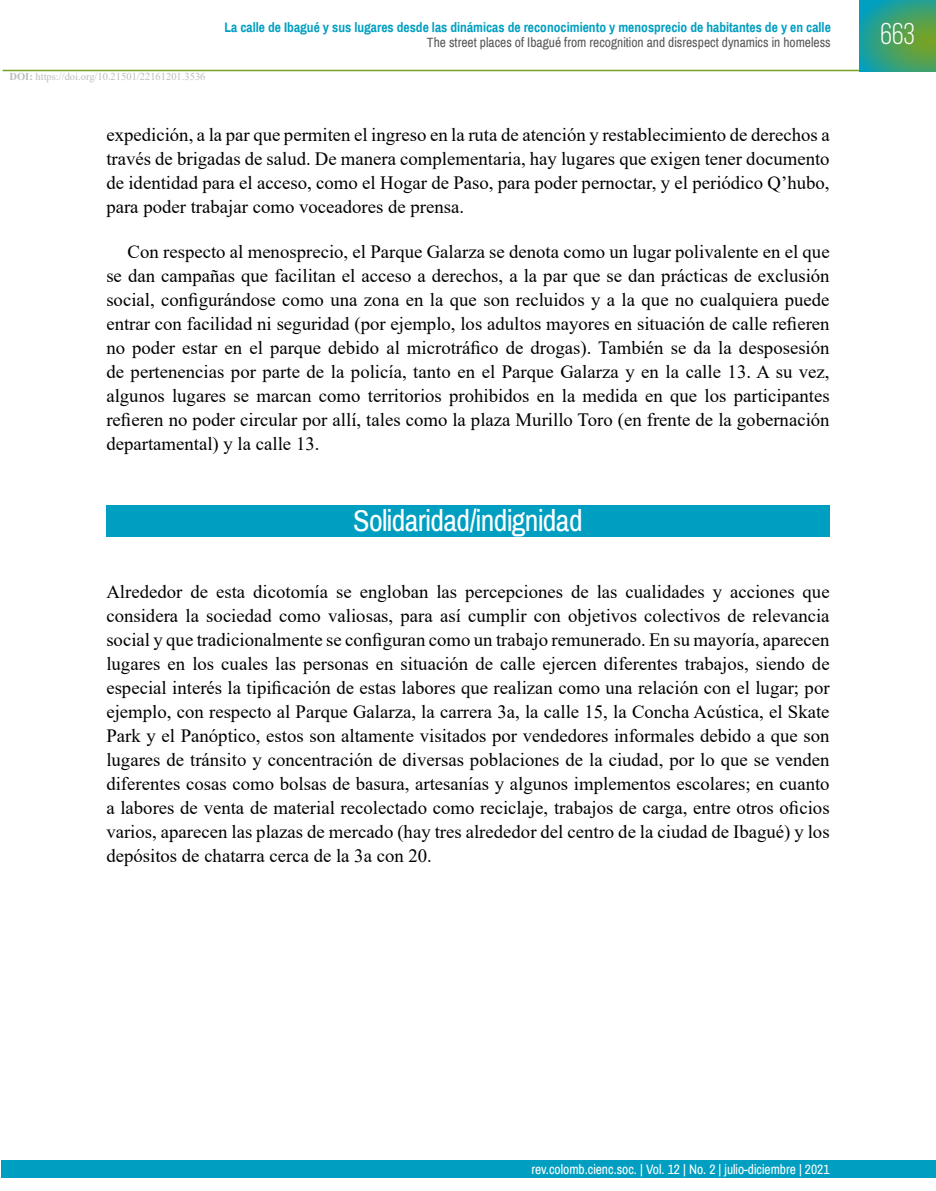
<style>
.page{position:relative;width:936px;height:1191px;background:#fff}
.page>*{position:absolute;margin:0;border:0;box-sizing:border-box;transform-origin:0 0}
.t1{font:30px "Archivo Narrow";letter-spacing:-.02em;color:#fff}
.t2{font:30px "Bebas Neue";color:#fff}
.t3{font:18.75px/24px "Times New Roman";color:#000;text-align:justify}
.t4{font:700 13.5px "Archivo Narrow";color:#009fc1}
.t5{font:13.5px "Archivo Narrow";color:#58585a}
.t6{font:13.5px "Archivo Narrow";color:#fff}
.t7{font:10.5px "Times New Roman";color:#bbbdbe}
.s1{font-weight:700}
</style>
<div class="page">
<div style="left:2px;top:1160px;width:933px;height:18px;background:#009fc1"></div>
<hr style="left:3px;top:70px;width:856px;height:1px;background:#77a225">
<svg style="left:859px;top:0;width:76px;height:71px;background:#3ba073"></svg>
<div style="left:106px;top:505px;width:723px;height:31px;background:#009fc1"></div>
<p class="t7" style="left:10px;top:69px;width:197px"><span class="s1">DOI:</span> https://doi.org/10.21501/22161201.3536</p>
<p class="t4" style="left:224px;top:19px;width:608px">La calle de Ibagué y sus lugares desde las dinámicas de reconocimiento y menosprecio de habitantes de y en calle</p>
<p class="t5" style="left:427px;top:34px;width:405px">The street places of Ibagué from recognition and disrespect dynamics in homeless</p>
<p class="t3" style="left:106px;top:122px;width:724px">expedición, a la par que permiten el ingreso en la ruta de atención y restablecimiento de derechos a través de brigadas de salud. De manera complementaria, hay lugares que exigen tener documento de identidad para el acceso, como el Hogar de Paso, para poder pernoctar, y el periódico Q’hubo, para poder trabajar como voceadores de prensa.</p>
<p class="t3" style="left:106px;top:239px;width:724px;text-indent:21px">Con respecto al menosprecio, el Parque Galarza se denota como un lugar polivalente en el que se dan campañas que facilitan el acceso a derechos, a la par que se dan prácticas de exclusión social, configurándose como una zona en la que son recluidos y a la que no cualquiera puede entrar con facilidad ni seguridad (por ejemplo, los adultos mayores en situación de calle refieren no poder estar en el parque debido al microtráfico de drogas). También se da la desposesión de pertenencias por parte de la policía, tanto en el Parque Galarza y en la calle 13. A su vez, algunos lugares se marcan como territorios prohibidos en la medida en que los participantes refieren no poder circular por allí, tales como la plaza Murillo Toro (en frente de la gobernación departamental) y la calle 13.</p>
<h1 class="t1" style="left:353px;top:502px;width:231px">Solidaridad/indignidad</h1>
<p class="t3" style="left:106px;top:578px;width:724px">Alrededor de esta dicotomía se engloban las percepciones de las cualidades y acciones que considera la sociedad como valiosas, para así cumplir con objetivos colectivos de relevancia social y que tradicionalmente se configuran como un trabajo remunerado. En su mayoría, aparecen lugares en los cuales las personas en situación de calle ejercen diferentes trabajos, siendo de especial interés la tipificación de estas labores que realizan como una relación con el lugar; por ejemplo, con respecto al Parque Galarza, la carrera 3a, la calle 15, la Concha Acústica, el Skate Park y el Panóptico, estos son altamente visitados por vendedores informales debido a que son lugares de tránsito y concentración de diversas poblaciones de la ciudad, por lo que se venden diferentes cosas como bolsas de basura, artesanías y algunos implementos escolares; en cuanto a labores de venta de material recolectado como reciclaje, trabajos de carga, entre otros oficios varios, aparecen las plazas de mercado (hay tres alrededor del centro de la ciudad de Ibagué) y los depósitos de chatarra cerca de la 3a con 20.</p>
<h1 class="t2" style="left:880px;top:18px;width:36px">663</h1>
<p class="t6" style="left:531px;top:1160px;width:300px">rev.colomb.cienc.soc. | Vol. 12 | No. 2 | julio-diciembre | 2021</p>
</div>
